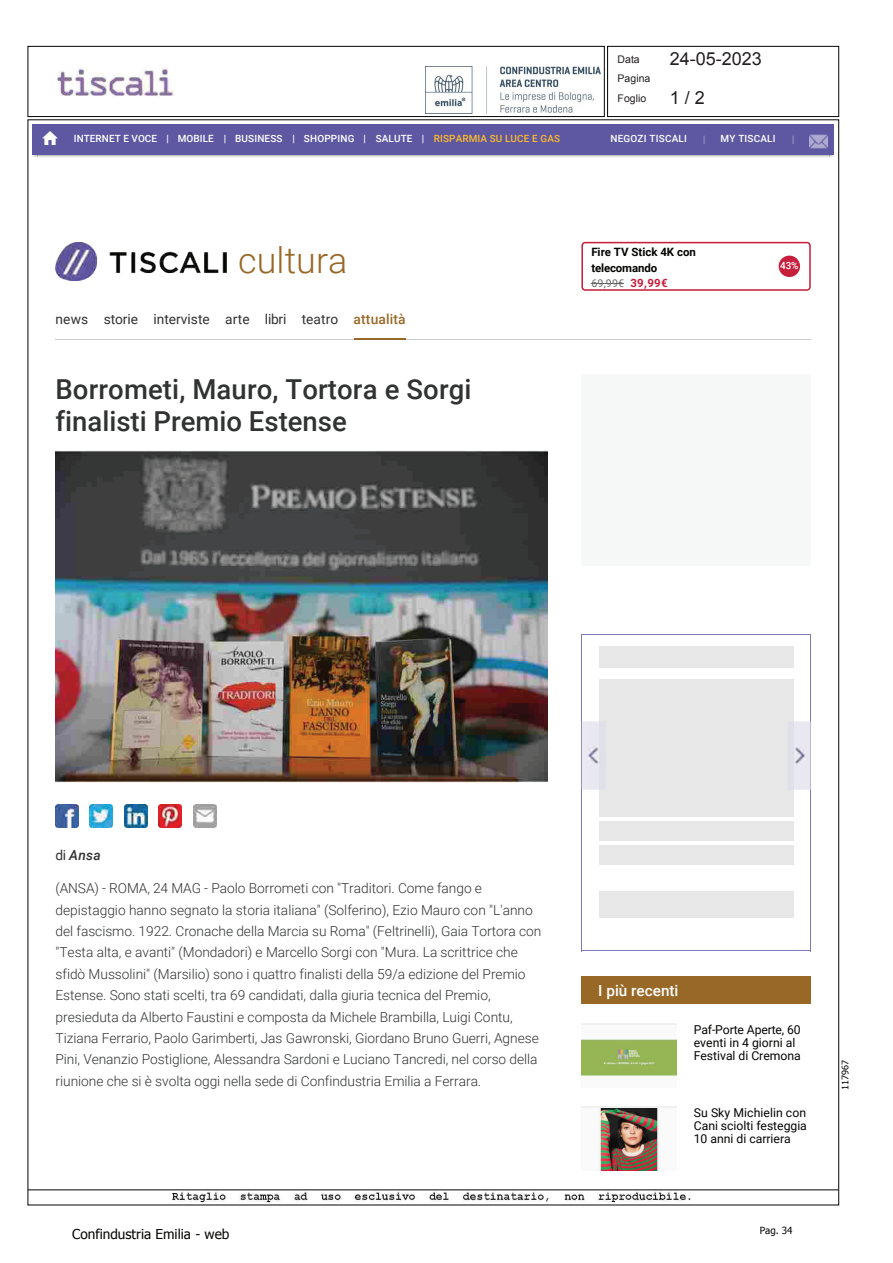
<style>
.page{position:relative;width:893px;height:1263px;background:#fff}
.page>*{position:absolute;margin:0;border:0;box-sizing:border-box;transform-origin:0 0}
.t1{font:35.85px "f 1 m 0 st 8 p 1913 efx 36 b 0 eeu 9 qp 8 jq";color:#986827}
.t2{font:27.45px/32.1px "fj 6 r 632 13 ti e 9 x ojirxglh 1 mdo";letter-spacing:.005em;color:#313232}
.t3{font:18px "Arial";color:#231f20}
.t4{font:15.3px "fj 6 r 632 13 ti e 9 x ojirxglh 1 mdo";color:#fff}
.t5{font:13.8px/21.5px "f 1 m 0 st 8 p 1913 efx 36 b 0 eeu 9 qp 8 jq";letter-spacing:-.005em;color:#313232}
.t6{font:13.8px "fj 5 f 014 idx dzt 2 nm 4 a 8 vxaffd 5";color:#313232}
.t7{font:13.8px "fj 6 r 632 13 ti e 9 x ojirxglh 1 mdo";letter-spacing:.01em;color:#986827}
.t8{font:13.8px "f 1 bixm 0 n 19 oi d 2 y dxzfnftqnp 90";color:#313232}
.t9{font:13.65px "Tahoma";color:#040503}
.t10{font:12.3px/13px "fj 5 f 014 idx dzt 2 nm 4 a 8 vxaffd 5";color:#040503}
.t11{font:11.4px/16.8px "fo 5 ad 3 p 727 cu 1 19 mus 1 fxzk 3 gy";color:#040503}
.t12{font:10.65px "fj 5 f 014 idx dzt 2 nm 4 a 8 vxaffd 5";color:#666}
.t13{font:10.5px/19.5px "Arial";color:#231f20}
.t14{font:9.9px "fj 6 r 632 13 ti e 9 x ojirxglh 1 mdo";letter-spacing:.01em;color:#fff}
.t15{font:9.9px "Tahoma";color:#040503}
.t16{font:9px "Tahoma";color:#040503}
.s1{color:#fdbb2c}
.s2{font-family:"fo 5 ad 3 p 727 cu 1 19 mus 1 fxzk 3 gy";font-size:11.4px;color:#c61f3c}
.s3{font-family:"fj 5 f 014 idx dzt 2 nm 4 a 8 vxaffd 5"}
</style>
<div class="page">
<img style="left:172px;top:1190px;width:539px;height:13px">
<img style="left:57px;top:67px;width:117px;height:29px">
<img style="left:56px;top:243px;width:171px;height:38px">
<svg style="left:581px;top:242px;width:230px;height:49px"></svg>
<hr style="left:591px;top:283px;width:32px;height:1px;background:#666">
<div style="left:779px;top:256px;width:21px;height:21px;background:#c61f3c;border-radius:50%"></div>
<hr style="left:56px;top:339px;width:755px;height:1px;background:#cccccb">
<img style="left:56px;top:450px;width:492px;height:332px">
<img style="left:56px;top:804px;width:22px;height:23px">
<img style="left:90px;top:804px;width:23px;height:23px">
<img style="left:124px;top:804px;width:23px;height:23px">
<img style="left:159px;top:804px;width:23px;height:23px">
<img style="left:193px;top:804px;width:23px;height:23px">
<div style="left:581px;top:375px;width:230px;height:191px;background:#f6f8f8"></div>
<hr style="left:581px;top:634px;width:230px;height:1px;background:#7d79b5">
<hr style="left:581px;top:950px;width:230px;height:1px;background:#7d79b5">
<hr style="left:581px;top:634px;width:1px;height:317px;background:#7d79b5">
<hr style="left:810px;top:634px;width:1px;height:317px;background:#7d79b5">
<img style="left:581px;top:722px;width:2px;height:68px">
<img style="left:810px;top:722px;width:1px;height:68px">
<div style="left:581px;top:976px;width:230px;height:28px;background:#986827"></div>
<div style="left:581px;top:1023px;width:96px;height:64px;background:#f9faf9"></div>
<img style="left:581px;top:1039px;width:96px;height:37px">
<svg style="left:581px;top:1106px;width:96px;height:3px"></svg>
<img style="left:599px;top:1109px;width:60px;height:61px">
<hr style="left:354px;top:338px;width:52px;height:2px;background:#986827">
<img style="left:583px;top:646px;width:227px;height:272px">
<div style="left:33px;top:124px;width:801px;height:31px;background:#5e57a2"></div>
<img style="left:43px;top:132px;width:15px;height:13px">
<img style="left:703px;top:135px;width:2px;height:9px">
<img style="left:792px;top:135px;width:2px;height:9px">
<img style="left:809px;top:134px;width:18px;height:15px">
<div style="left:28px;top:46px;width:577px;height:71px;border:1px solid #040503"></div>
<div style="left:607px;top:46px;width:232px;height:71px;border:1px solid #040503"></div>
<hr style="left:28px;top:1189px;width:810px;height:1px;background:#040503">
<img style="left:426px;top:67px;width:174px;height:46px">
<p class="t13" style="left:618px;top:50px;width:34px">Data<br>Pagina<br>Foglio</p>
<h3 class="t3" style="left:670px;top:47px;width:94px">24-05-2023</h3>
<h3 class="t3" style="left:670px;top:86px;width:36px">1 / 2</h3>
<p class="t14" style="left:74px;top:132px;width:488px">INTERNET E VOCE | MOBILE | BUSINESS | SHOPPING | SALUTE | <span class="s1">RISPARMIA SU LUCE E GAS</span></p>
<p class="t14" style="left:610px;top:132px;width:78px">NEGOZI TISCALI</p>
<p class="t14" style="left:720px;top:132px;width:56px">MY TISCALI</p>
<h1 class="t1" style="left:238px;top:235px;width:111px">cultura</h1>
<p class="t11" style="left:591px;top:243px;width:106px">Fire TV Stick 4K con telecomando</p>
<p class="t12" style="left:591px;top:276px;width:78px">69,99€ <span class="s2">39,99€</span></p>
<p class="t6" style="left:56px;top:310px;width:284px">news storie interviste arte libri teatro</p>
<p class="t7" style="left:354px;top:310px;width:54px">attualità</p>
<h2 class="t2" style="left:56px;top:372px;width:417px">Borrometi, Mauro, Tortora e Sorgi finalisti Premio Estense</h2>
<p class="t14" style="left:780px;top:259px;width:20px">43%</p>
<p class="t8" style="left:56px;top:846px;width:47px"><span class="s3">di</span> Ansa</p>
<p class="t5" style="left:56px;top:877px;width:487px">(ANSA) - ROMA, 24 MAG - Paolo Borrometi con "Traditori. Come fango e depistaggio hanno segnato la storia italiana" (Solferino), Ezio Mauro con "L'anno del fascismo. 1922. Cronache della Marcia su Roma" (Feltrinelli), Gaia Tortora con "Testa alta, e avanti" (Mondadori) e Marcello Sorgi con "Mura. La scrittrice che sfidò Mussolini" (Marsilio) sono i quattro finalisti della 59/a edizione del Premio Estense. Sono stati scelti, tra 69 candidati, dalla giuria tecnica del Premio, presieduta da Alberto Faustini e composta da Michele Brambilla, Luigi Contu, Tiziana Ferrario, Paolo Garimberti, Jas Gawronski, Giordano Bruno Guerri, Agnese Pini, Venanzio Postiglione, Alessandra Sardoni e Luciano Tancredi, nel corso della riunione che si è svolta oggi nella sede di Confindustria Emilia a Ferrara.</p>
<p class="t9" style="left:72px;top:1225px;width:159px">Confindustria Emilia - web</p>
<p class="t4" style="left:598px;top:979px;width:82px">I più recenti</p>
<p class="t10" style="left:694px;top:1022px;width:109px">Paf-Porte Aperte, 60 eventi in 4 giorni al<br>Festival di Cremona</p>
<p class="t10" style="left:694px;top:1106px;width:115px;text-align:justify">Su Sky Michielin con Cani sciolti festeggia 10 anni di carriera</p>
<p class="t15" style="left:760px;top:1224px;width:34px">Pag. 34</p>
<p class="t16" style="left:839px;top:1090px;width:31px;rotate:-90deg">117967</p>
</div>
